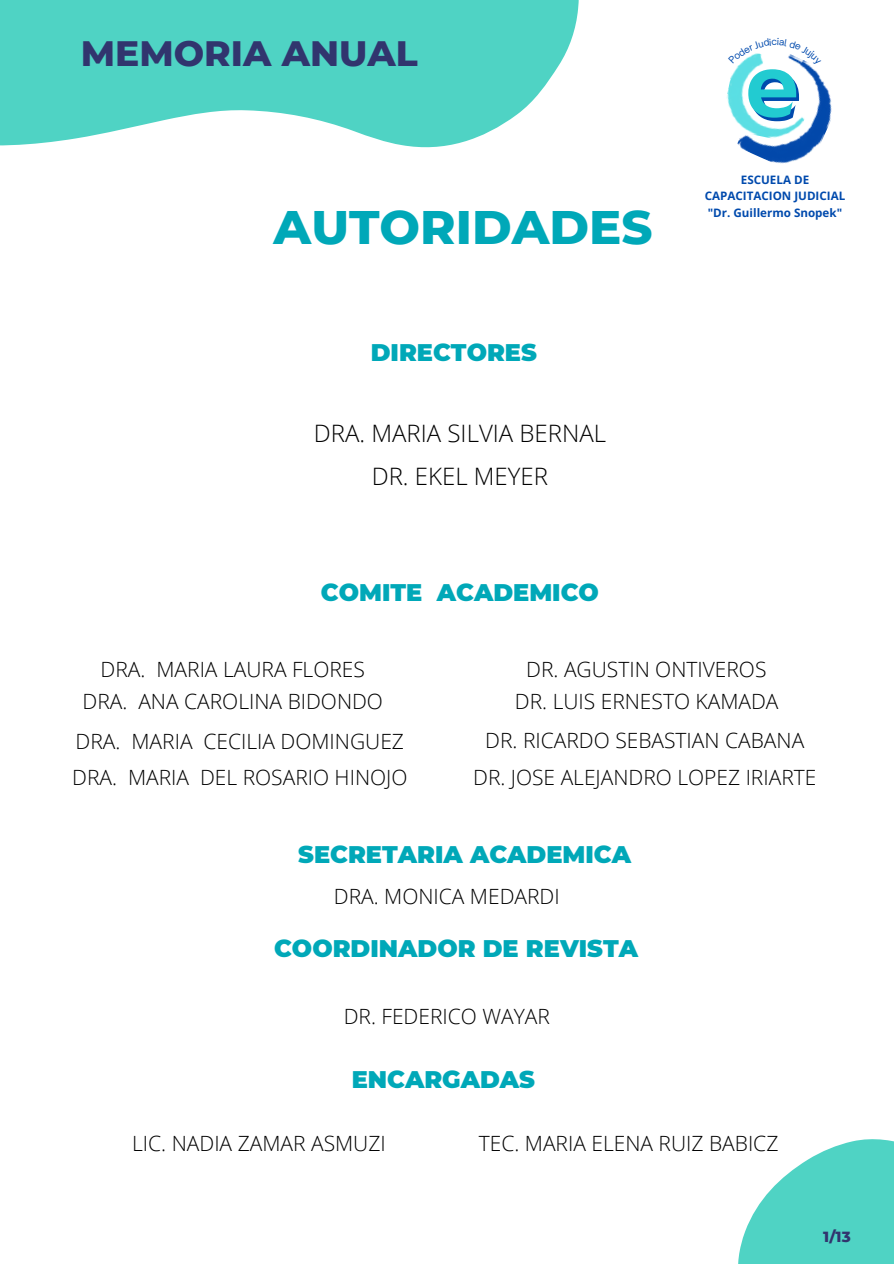
<style>
.page{position:relative;width:894px;height:1264px;background:#fff}
.page>*{position:absolute;margin:0;border:0;box-sizing:border-box;transform-origin:0 0}
.t1{font:600 93px "Atsanee";color:#004aad}
.t2{font:800 48px "Montserrat";color:#00a8b8}
.t3{font:800 36px "Montserrat";color:#31356e}
.t4{font:900 24px "Montserrat";color:#00a8b8}
.t5{font:300 24px/42.8px "Open Sans";color:#000;text-align:center}
.t6{font:300 21px "Open Sans";color:#000}
.t7{font:800 15px "Montserrat";color:#31356e}
.t8{font:700 11.55px/16.2px "Open Sans";color:#004aad;text-align:center}
</style>
<div class="page">
<svg style="left:0;top:0;width:579px;height:148px;fill:#4fd3c4"></svg>
<svg style="left:738px;top:1139px;width:155px;height:124px;fill:#4fd3c4"></svg>
<img style="left:726px;top:70px;width:9px;height:49px">
<img style="left:735px;top:66px;width:97px;height:98px">
<svg style="left:737px;top:53px;width:74px;height:13px"></svg>
<p class="t3" style="left:81px;top:32px;width:338px">MEMORIA ANUAL</p>
<h2 class="t2" style="left:273px;top:197px;width:380px">AUTORIDADES</h2>
<p class="t4" style="left:371px;top:337px;width:167px">DIRECTORES</p>
<p class="t5" style="left:314px;top:411px;width:294px">DRA. MARIA SILVIA BERNAL<br>DR. EKEL MEYER</p>
<p class="t4" style="left:321px;top:577px;width:279px">COMITE ACADEMICO</p>
<h1 class="t1" style="left:747px;top:46px;width:57px">e</h1>
<h4 class="t8" style="left:704px;top:171px;width:142px">ESCUELA DE<br>CAPACITACION JUDICIAL</h4>
<h4 class="t8" style="left:707px;top:204px;width:136px">"Dr. Guillermo Snopek"</h4>
<p class="t6" style="left:101px;top:655px;width:266px">DRA. MARIA LAURA FLORES</p>
<p class="t6" style="left:526px;top:655px;width:241px">DR. AGUSTIN ONTIVEROS</p>
<p class="t6" style="left:82px;top:687px;width:302px">DRA. ANA CAROLINA BIDONDO</p>
<p class="t6" style="left:514px;top:687px;width:265px">DR. LUIS ERNESTO KAMADA</p>
<p class="t6" style="left:76px;top:726px;width:330px">DRA. MARIA CECILIA DOMINGUEZ</p>
<p class="t6" style="left:485px;top:725px;width:320px">DR. RICARDO SEBASTIAN CABANA</p>
<p class="t6" style="left:72px;top:763px;width:336px">DRA. MARIA DEL ROSARIO HINOJO</p>
<p class="t6" style="left:473px;top:763px;width:344px">DR. JOSE ALEJANDRO LOPEZ IRIARTE</p>
<p class="t4" style="left:298px;top:839px;width:334px">SECRETARIA ACADEMICA</p>
<h5 class="t6" style="left:334px;top:881px;width:227px">DRA. MONICA MEDARDI</h5>
<p class="t4" style="left:274px;top:933px;width:365px">COORDINADOR DE REVISTA</p>
<p class="t6" style="left:343px;top:1001px;width:207px">DR. FEDERICO WAYAR</p>
<p class="t4" style="left:351px;top:1064px;width:185px">ENCARGADAS</p>
<p class="t6" style="left:132px;top:1128px;width:255px">LIC. NADIA ZAMAR ASMUZI</p>
<p class="t6" style="left:478px;top:1128px;width:301px">TEC. MARIA ELENA RUIZ BABICZ</p>
<h2 class="t7" style="left:823px;top:1226px;width:29px">1/13</h2>
</div>
